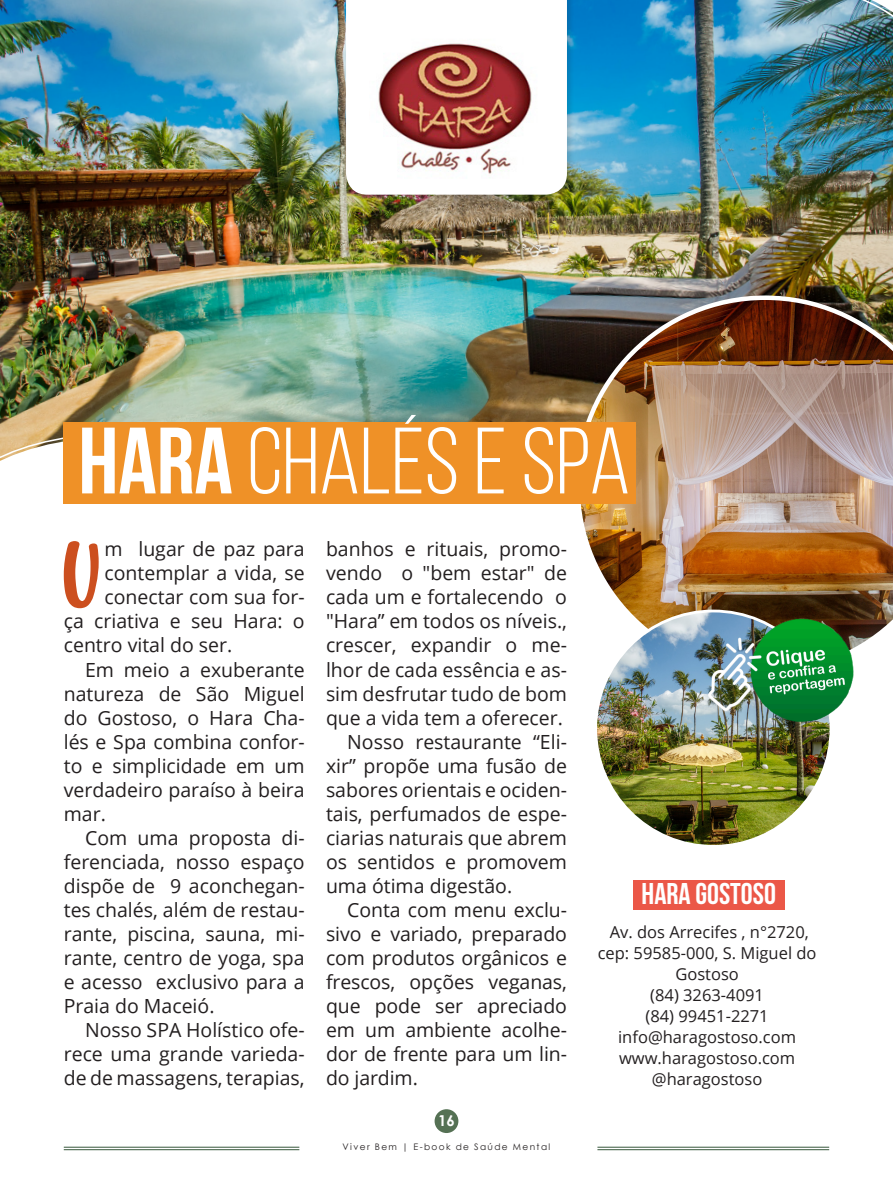
<style>
.page{position:relative;width:893px;height:1191px;background:#fff}
.page>*{position:absolute;margin:0;border:0;box-sizing:border-box;transform-origin:0 0}
.Retranca{font:93.9px "Bebas Neue";color:#fff}
.Capitular{font:76.8px "Baby Snail";color:#cc4f1f}
.Assinatura{font:700 30px "Bebas Neue";color:#fff}
.Ebook{font:19.5px/24px "Open Sans";color:#231f20;text-align:justify}
.Capitular-2{font:19.5px "Open Sans";color:#231f20}
.Assinatura-2{font:16.5px/21px "Open Sans";color:#231f20;text-align:center}
.t1{font:700 15px "Century Gothic";color:#fff}
.t2{font:9px "Century Gothic";letter-spacing:.15em;color:#231f20}
.s1{font-weight:700}
</style>
<div class="page">
<hr style="left:64px;top:1147px;width:235px;height:1px;background:#37573b">
<hr style="left:64px;top:1149px;width:235px;height:1px;background:#37573b">
<div style="left:435px;top:1109px;width:23px;height:24px;background:#557154;border-radius:50%"></div>
<hr style="left:597px;top:1147px;width:232px;height:1px;background:#37573b">
<hr style="left:597px;top:1149px;width:232px;height:1px;background:#37573b">
<img style="left:0;top:0;width:893px;height:504px">
<div style="left:633px;top:880px;width:151px;height:30px;background:#eb5747"></div>
<img style="left:575px;top:295px;width:318px;height:350px">
<img style="left:596px;top:611px;width:235px;height:235px;border-radius:118px">
<div style="left:64px;top:423px;width:572px;height:81px;background:#ef9127"></div>
<div style="left:344px;top:0;width:230px;height:202px;background:#231f20;opacity:.15"></div>
<svg style="left:346px;top:0;width:221px;height:195px"></svg>
<img style="left:370px;top:26px;width:170px;height:165px">
<img style="left:697px;top:616px;width:162px;height:112px">
<p class="Retranca" style="left:78px;top:411px;width:554px"><span class="s1">HARA</span> CHALÉS E SPA</p>
<p class="Capitular" style="left:60px;top:533px;width:38px">U</p>
<p class="Capitular-2" style="left:105px;top:536px;width:202px">m lugar de paz para</p>
<p class="Capitular-2" style="left:105px;top:560px;width:202px">contemplar a vida, se</p>
<p class="Capitular-2" style="left:105px;top:584px;width:202px">conectar com sua for-</p>
<p class="Capitular-2" style="left:64px;top:608px;width:242px">ça criativa e seu Hara: o</p>
<p class="Capitular-2" style="left:64px;top:632px;width:170px">centro vital do ser.</p>
<p class="Ebook" style="left:64px;top:657px;width:242px;text-indent:21px">Em meio a exuberante natureza de São Miguel do Gostoso, o Hara Cha&shy;lés e Spa combina confor&shy;to e simplicidade em um verdadeiro paraíso à beira mar.</p>
<p class="Ebook" style="left:64px;top:825px;width:242px;text-indent:21px">Com uma proposta di&shy;ferenciada, nosso espaço dispõe de 9 aconchegan&shy;tes chalés, além de restau&shy;rante, piscina, sauna, mi&shy;rante, centro de yoga, spa e acesso exclusivo para a Praia do Maceió.</p>
<p class="Ebook" style="left:64px;top:1017px;width:242px;text-indent:21px">Nosso SPA Holístico ofe&shy;rece uma grande varieda&shy;de de massagens, terapias,</p>
<p class="Ebook" style="left:326px;top:537px;width:242px">banhos e rituais, promo&shy;vendo o "bem estar" de cada um e fortalecendo o "Hara” em todos os níveis., crescer, expandir o me&shy;lhor de cada essência e as&shy;sim desfrutar tudo de bom que a vida tem a oferecer.</p>
<p class="Ebook" style="left:326px;top:729px;width:242px;text-indent:21px">Nosso restaurante “Eli&shy;xir” propõe uma fusão de sabores orientais e ociden&shy;tais, perfumados de espe&shy;ciarias naturais que abrem os sentidos e promovem uma ótima digestão.</p>
<p class="Ebook" style="left:326px;top:897px;width:242px;text-indent:21px">Conta com menu exclu&shy;sivo e variado, preparado com produtos orgânicos e frescos, opções veganas, que pode ser apreciado em um ambiente acolhe&shy;dor de frente para um lin&shy;do jardim.</p>
<p class="t1" style="left:438px;top:1110px;width:18px">16</p>
<p class="t2" style="left:343px;top:1140px;width:209px">Viver Bem | E-book de Saúde Mental</p>
<p class="Assinatura" style="left:641px;top:877px;width:136px">HARA GOSTOSO</p>
<p class="Assinatura-2" style="left:598px;top:920px;width:220px">Av. dos Arrecifes , n°2720, cep: 59585-000, S. Miguel do<br>Gostoso</p>
<p class="Assinatura-2" style="left:650px;top:983px;width:115px">(84) 3263-4091</p>
<p class="Assinatura-2" style="left:645px;top:1004px;width:125px">(84) 99451-2271</p>
<p class="Assinatura-2" style="left:618px;top:1025px;width:179px">info@haragostoso.com</p>
<p class="Assinatura-2" style="left:619px;top:1046px;width:178px">www.haragostoso.com</p>
<p class="Assinatura-2" style="left:652px;top:1067px;width:112px">@haragostoso</p>
</div>
